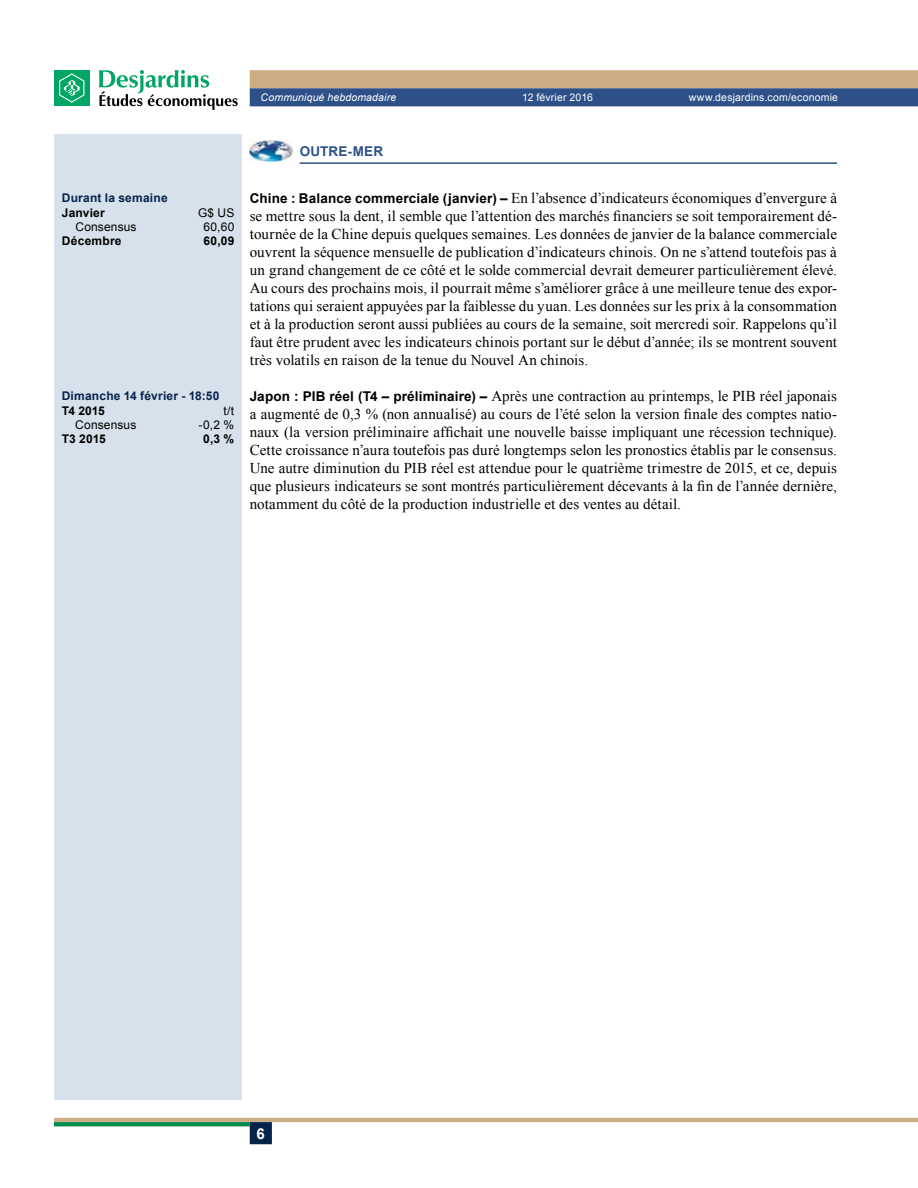
<style>
.page{position:relative;width:918px;height:1188px;background:#fff}
.page>*{position:absolute;margin:0;border:0;box-sizing:border-box;transform-origin:0 0}
.t1{font:15px/18px "Times New Roman";letter-spacing:.005em;color:#000;text-align:justify}
.t2{font:700 15px "Arial";color:#fff}
.t3{font:700 13.5px "Arial";letter-spacing:.01em;color:#2d5088}
.t4{font:700 12px "Arial";letter-spacing:.02em;color:#05234b}
.t5{font:700 12px "Arial";letter-spacing:.02em;color:#000}
.t6{font:12px "Arial";letter-spacing:.01em;color:#000}
.t7{font:10.5px "Arial";letter-spacing:.015em;color:#fff}
.t8{font:italic 10.5px "Arial";letter-spacing:.015em;color:#fff}
.s1{font-family:"Arial";font-weight:700;font-size:13.5px}
</style>
<div class="page">
<svg style="left:250px;top:70px;width:668px;height:36px;background:#7e8087"></svg>
<hr style="left:54px;top:1118px;width:864px;height:4px;background:#cdae84">
<svg style="left:54px;top:1122px;width:196px;height:4px"></svg>
<div style="left:250px;top:1122px;width:22px;height:22px;background:#05234b;border:2px solid #05234b"></div>
<div style="left:54px;top:70px;width:36px;height:36px;background:#00a664"></div>
<svg style="left:59px;top:73px;width:25px;height:30px"></svg>
<svg style="left:99px;top:70px;width:139px;height:40px"></svg>
<div style="left:54px;top:134px;width:188px;height:966px;background:#d7e1eb"></div>
<hr style="left:300px;top:162px;width:537px;height:2px;background:#2d5088">
<img style="left:250px;top:140px;width:43px;height:22px">
<p class="t8" style="left:261px;top:91px;width:137px">Communiqué hebdomadaire</p>
<p class="t7" style="left:522px;top:91px;width:72px">12 février 2016</p>
<p class="t7" style="left:689px;top:91px;width:151px">www.desjardins.com/economie</p>
<p class="t4" style="left:62px;top:190px;width:107px">Durant la semaine</p>
<p class="t5" style="left:62px;top:204px;width:45px">Janvier</p>
<p class="t6" style="left:198px;top:205px;width:38px">G$ US</p>
<p class="t6" style="left:75px;top:219px;width:63px">Consensus</p>
<p class="t6" style="left:204px;top:219px;width:32px">60,60</p>
<p class="t5" style="left:62px;top:233px;width:61px">Décembre</p>
<p class="t5" style="left:204px;top:233px;width:32px">60,09</p>
<p class="t4" style="left:62px;top:388px;width:159px">Dimanche 14 février - 18:50</p>
<p class="t5" style="left:62px;top:402px;width:45px">T4 2015</p>
<p class="t6" style="left:223px;top:403px;width:12px">t/t</p>
<p class="t6" style="left:75px;top:417px;width:63px">Consensus</p>
<p class="t6" style="left:199px;top:417px;width:37px">-0,2 %</p>
<p class="t5" style="left:62px;top:431px;width:46px">T3 2015</p>
<p class="t5" style="left:203px;top:431px;width:32px">0,3 %</p>
<p class="t3" style="left:300px;top:142px;width:85px">Outre-mer</p>
<p class="t1" style="left:250px;top:189px;width:589px"><span class="s1">Chine : Balance commerciale (janvier) –</span> En l’absence d’indicateurs économiques d’envergure à se mettre sous la dent, il semble que l’attention des marchés financiers se soit temporairement dé&shy;tournée de la Chine depuis quelques semaines. Les données de janvier de la balance commerciale ouvrent la séquence mensuelle de publication d’indicateurs chinois. On ne s’attend toutefois pas à un grand changement de ce côté et le solde commercial devrait demeurer particulièrement élevé.<br>Au cours des prochains mois, il pourrait même s’améliorer grâce à une meilleure tenue des expor&shy;tations qui seraient appuyées par la faiblesse du yuan. Les données sur les prix à la consommation et à la production seront aussi publiées au cours de la semaine, soit mercredi soir. Rappelons qu’il faut être prudent avec les indicateurs chinois portant sur le début d’année; ils se montrent souvent très volatils en raison de la tenue du Nouvel An chinois.</p>
<p class="t1" style="left:250px;top:387px;width:589px"><span class="s1">Japon : PIB réel (T4 – préliminaire) –</span> Après une contraction au printemps, le PIB réel japonais a augmenté de 0,3 % (non annualisé) au cours de l’été selon la version finale des comptes natio&shy;naux (la version préliminaire affichait une nouvelle baisse impliquant une récession technique).<br>Cette croissance n’aura toutefois pas duré longtemps selon les pronostics établis par le consensus.<br>Une autre diminution du PIB réel est attendue pour le quatrième trimestre de 2015, et ce, depuis que plusieurs indicateurs se sont montrés particulièrement décevants à la fin de l’année dernière, notamment du côté de la production industrielle et des ventes au détail.</p>
<p class="t2" style="left:257px;top:1123px;width:10px">6</p>
</div>
